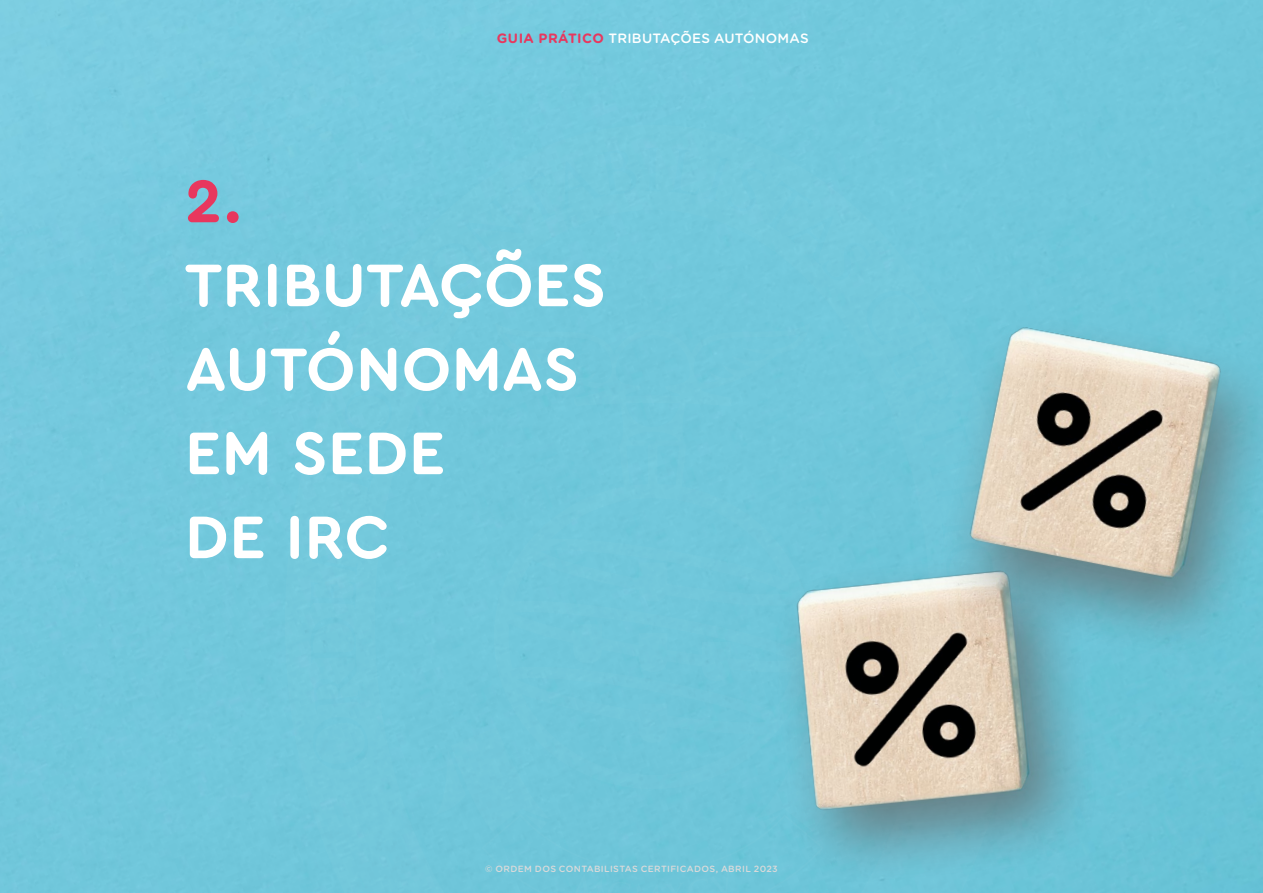
<style>
.page{position:relative;width:1263px;height:893px;background:#fff}
.page>*{position:absolute;margin:0;border:0;box-sizing:border-box;transform-origin:0 0}
.t1{font:700 63px/84px "Cera Round Pro";letter-spacing:.01em;color:#fff}
.t2{font:700 63px "Cera Round Pro";color:#e8375e}
.t3{font:500 13.5px "Gotham Rounded";letter-spacing:.015em;color:#fff}
.t4{font:500 9px "Gotham Rounded";letter-spacing:.04em;color:#dadada}
.s1{font-weight:700;color:#e8375e}
</style>
<div class="page">
<img style="left:0;top:0;width:1263px;height:893px">
<div style="left:285px;top:125px;width:735px;height:768px;background:#72c8dc"></div>
<div style="left:435px;top:537px;width:281px;height:356px;background:#70c6da"></div>
<img style="left:716px;top:527px;width:400px;height:366px">
<img style="left:804px;top:185px;width:459px;height:590px">
<h2 class="t3" style="left:497px;top:29px;width:313px"><span class="s1">GUIA PRÁTICO</span> TRIBUTAÇÕES AUTÓNOMAS</h2>
<h1 class="t2" style="left:185px;top:157px;width:58px">2.</h1>
<h1 class="t1" style="left:185px;top:240px;width:422px">TRIBUTAÇÕES<br>AUTÓNOMAS<br>EM SEDE<br>DE IRC</h1>
<p class="t4" style="left:485px;top:863px;width:294px">© ORDEM DOS CONTABILISTAS CERTIFICADOS, ABRIL 2023</p>
</div>
